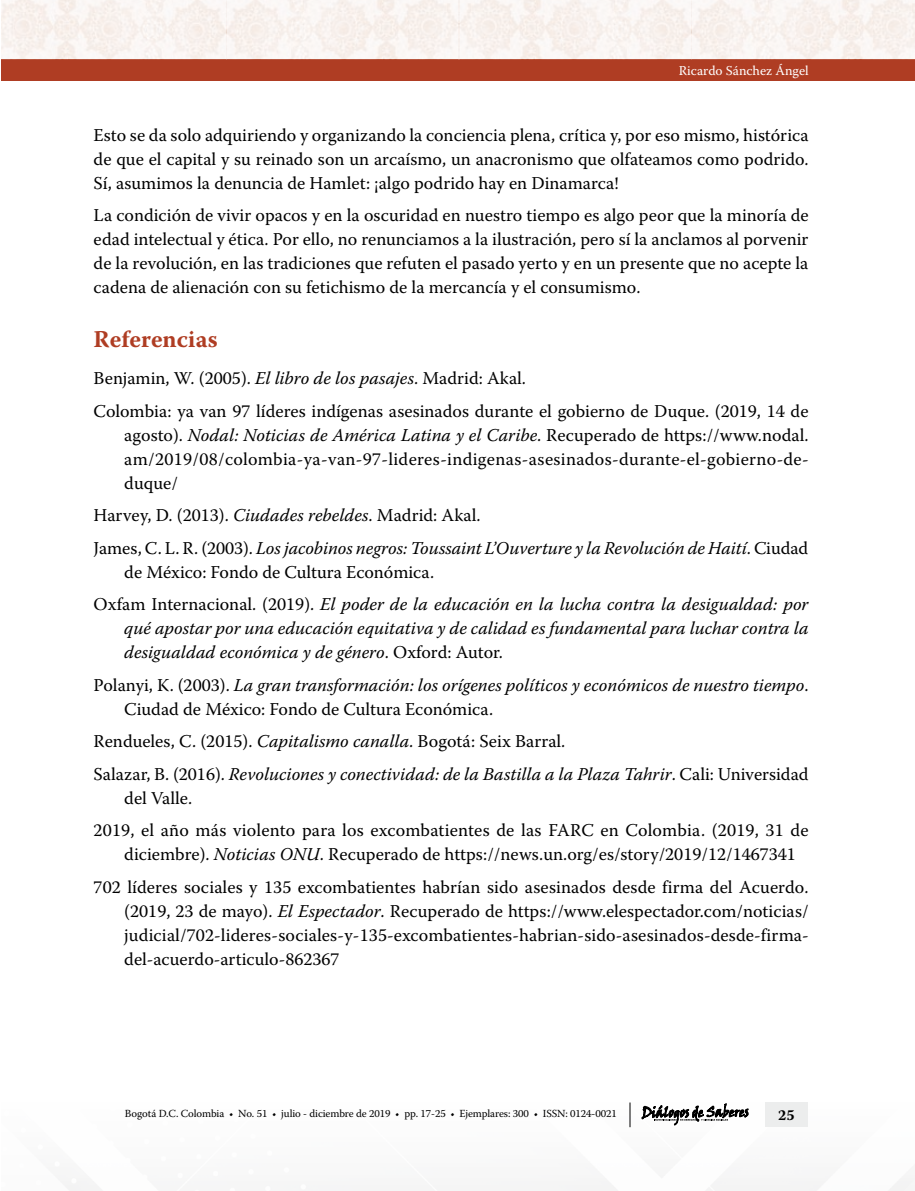
<style>
.page{position:relative;width:915px;height:1191px;background:#fff}
.page>*{position:absolute;margin:0;border:0;box-sizing:border-box;transform-origin:0 0}
.t1{font:700 24px "Warnock Pro";color:#af3d23}
.t2{font:18px/24px "Warnock Pro";color:#000}
.t3{font:italic 18px/24px "Warnock Pro";color:#000}
.t4{font:700 15px "Warnock Pro";color:#000}
.t5{font:13.5px "Warnock Pro";color:#fff}
.t6{font:10.8px "Warnock Pro";letter-spacing:-.01em;color:#000}
.s1{font-style:italic}
.s2{font-style:normal}
</style>
<div class="page">
<div style="left:2px;top:60px;width:912px;height:21px;background:#af3d23"></div>
<div style="left:764px;top:1102px;width:43px;height:24px;background:#eceded"></div>
<svg style="left:641px;top:1103px;width:108px;height:23px"></svg>
<svg style="left:629px;top:1102px;width:1px;height:25px"></svg>
<div style="left:2px;top:0;width:912px;height:60px;background:#f9f2ef"></div>
<p class="t5" style="left:678px;top:62px;width:131px">Ricardo Sánchez Ángel</p>
<p class="t2" style="left:94px;top:123px;width:716px;text-align:justify">Esto se da solo adquiriendo y organizando la conciencia plena, crítica y, por eso mismo, histórica de que el capital y su reinado son un arcaísmo, un anacronismo que olfateamos como podrido.<br>Sí, asumimos la denuncia de Hamlet: ¡algo podrido hay en Dinamarca!</p>
<p class="t2" style="left:94px;top:203px;width:716px;text-align:justify">La condición de vivir opacos y en la oscuridad en nuestro tiempo es algo peor que la minoría de edad intelectual y ética. Por ello, no renunciamos a la ilustración, pero sí la anclamos al porvenir de la revolución, en las tradiciones que refuten el pasado yerto y en un presente que no acepte la cadena de alienación con su fetichismo de la mercancía y el consumismo.</p>
<h1 class="t1" style="left:94px;top:325px;width:125px">Referencias</h1>
<p class="t2" style="left:94px;top:362px;width:716px;line-height:32.5px">Benjamin, W. (2005). <span class="s1">El libro de los pasajes</span>. Madrid: Akal.<br>Colombia: ya van 97 líderes indígenas asesinados durante el gobierno de Duque. (2019, 14 de</p>
<p class="t2" style="left:124px;top:422px;width:685px;text-align:justify">agosto). <span class="s1">Nodal: Noticias de América Latina y el Caribe</span>. Recuperado de https://www.nodal. am/2019/08/colombia-ya-van-97-lideres-indigenas-asesinados-durante-el-gobierno-de&shy;duque/</p>
<p class="t3" style="left:94px;top:499px;width:716px;line-height:32.5px"><span class="s2">Harvey, D. (2013).</span> Ciudades rebeldes<span class="s2">. Madrid: Akal.<br>James, C. L. R. (2003).</span> Los jacobinos negros: Toussaint L’Ouverture y la Revolución de Haití<span class="s2">. Ciudad</span></p>
<p class="t2" style="left:94px;top:555px;width:716px;line-height:32.5px;text-indent:31px">de México: Fondo de Cultura Económica.<br>Oxfam Internacional. (2019). <span class="s1">El poder de la educación en la lucha contra la desigualdad: por</span></p>
<p class="t3" style="left:124px;top:616px;width:685px">qué apostar por una educación equitativa y de calidad es fundamental para luchar contra la desigualdad económica y de género<span class="s2">. Oxford: Autor.</span></p>
<p class="t3" style="left:124px;top:672px;width:685px;text-indent:-31px"><span class="s2">Polanyi, K. (2003).</span> La gran transformación: los orígenes políticos y económicos de nuestro tiempo<span class="s2">.<br>Ciudad de México: Fondo de Cultura Económica.</span></p>
<p class="t2" style="left:94px;top:725px;width:716px;line-height:32.5px">Rendueles, C. (2015). <span class="s1">Capitalismo canalla</span>. Bogotá: Seix Barral.<br>Salazar, B. (2016). <span class="s1">Revoluciones y conectividad: de la Bastilla a la Plaza Tahrir</span>. Cali: Universidad</p>
<p class="t2" style="left:94px;top:781px;width:716px;line-height:32.5px;text-indent:31px">del Valle.<br>2019, el año más violento para los excombatientes de las FARC en Colombia. (2019, 31 de</p>
<p class="t2" style="left:94px;top:838px;width:716px;line-height:32.5px;text-indent:31px">diciembre). <span class="s1">Noticias ONU</span>. Recuperado de https://news.un.org/es/story/2019/12/1467341<br>702 líderes sociales y 135 excombatientes habrían sido asesinados desde firma del Acuerdo.</p>
<p class="t2" style="left:124px;top:898px;width:685px;text-align:justify">(2019, 23 de mayo). <span class="s1">El Espectador</span>. Recuperado de https://www.elespectador.com/noticias/ judicial/702-lideres-sociales-y-135-excombatientes-habrian-sido-asesinados-desde-firma&shy;del-acuerdo-articulo-862367</p>
<p class="t6" style="left:125px;top:1107px;width:493px">Bogotá D.C. Colombia • No. 51 • julio - diciembre de 2019 • pp. 17-25 • Ejemplares: 300 • ISSN: 0124-0021</p>
<p class="t4" style="left:778px;top:1106px;width:18px">25</p>
</div>
